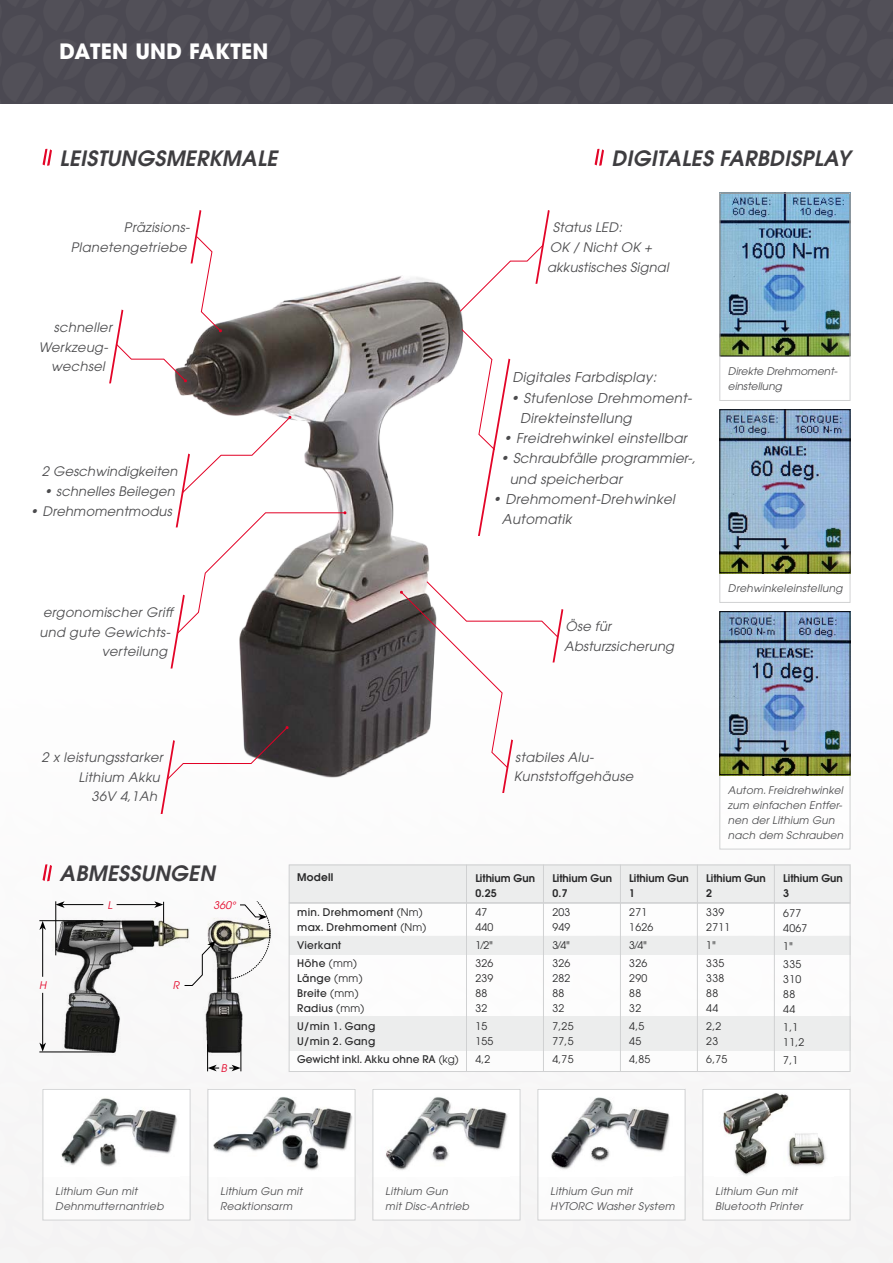
<style>
.page{position:relative;width:893px;height:1263px;background:#fff}
.page>*{position:absolute;margin:0;border:0;box-sizing:border-box;transform-origin:0 0}
.t1{font:italic 600 21px "Avant Garde";letter-spacing:.015em;color:#3e3d40}
.t2{font:700 21px "Avant Garde";letter-spacing:.015em;color:#fff}
.t3{font:italic 13.5px/20.2px "Avant Garde";letter-spacing:.025em;color:#4b4b4d}
.t4{font:italic 13.05px/19.5px "Avant Garde";letter-spacing:.025em;color:#4b4b4d}
.t5{font:italic 10.5px/15px "Avant Garde";letter-spacing:.025em;color:#4b4b4d}
.t6{font:10.5px/15px "Avant Garde";letter-spacing:.025em;color:#282829}
.t7{font:500 10.5px/15px "Avant Garde";letter-spacing:.025em;color:#282829}
.t8{font:600 10.5px/15px "Avant Garde";color:#282829}
.t9{font:italic 10.5px/15px "Avant Garde";color:#4b4b4d}
.t10{font:500 10.5px "Avant Garde";color:#282829}
.t11{font:italic 10.5px "Avant Garde";color:#e30528}
.s1{font-weight:400}
</style>
<div class="page">
<img style="left:723px;top:1093px;width:103px;height:83px">
<div style="left:702px;top:1089px;width:148px;height:131px;border:1px solid #d0d1d2"></div>
<img style="left:386px;top:1097px;width:122px;height:73px">
<div style="left:372px;top:1089px;width:148px;height:131px;border:1px solid #d0d1d2"></div>
<img style="left:551px;top:1097px;width:119px;height:73px">
<div style="left:537px;top:1089px;width:148px;height:131px;border:1px solid #d0d1d2"></div>
<img style="left:213px;top:1097px;width:140px;height:74px">
<div style="left:207px;top:1089px;width:148px;height:131px;border:1px solid #d0d1d2"></div>
<img style="left:61px;top:1098px;width:116px;height:69px">
<div style="left:43px;top:1089px;width:147px;height:131px;border:1px solid #d0d1d2"></div>
<svg style="left:43px;top:149px;width:9px;height:17px"></svg>
<div style="left:289px;top:936px;width:561px;height:19px;background:#eceded"></div>
<div style="left:289px;top:1016px;width:561px;height:34px;background:#eceded"></div>
<div style="left:289px;top:865px;width:561px;height:39px;background:#eceded"></div>
<hr style="left:543px;top:865px;width:1px;height:207px;background:#d0d1d2">
<hr style="left:697px;top:865px;width:1px;height:207px;background:#d0d1d2">
<hr style="left:620px;top:865px;width:1px;height:207px;background:#d0d1d2">
<hr style="left:774px;top:865px;width:1px;height:207px;background:#d0d1d2">
<hr style="left:466px;top:865px;width:1px;height:207px;background:#d0d1d2">
<hr style="left:289px;top:902px;width:561px;height:2px;background:#d0d1d2">
<div style="left:289px;top:865px;width:561px;height:207px;border:1px solid #d0d1d2"></div>
<img style="left:170px;top:276px;width:294px;height:502px">
<svg style="left:161px;top:726px;width:128px;height:88px"></svg>
<svg style="left:171px;top:416px;width:176px;height:252px"></svg>
<svg style="left:459px;top:210px;width:91px;height:102px"></svg>
<svg style="left:461px;top:329px;width:49px;height:207px"></svg>
<svg style="left:400px;top:581px;width:163px;height:212px"></svg>
<svg style="left:109px;top:210px;width:113px;height:173px"></svg>
<svg style="left:595px;top:149px;width:9px;height:17px"></svg>
<svg style="left:43px;top:864px;width:9px;height:17px"></svg>
<img style="left:203px;top:899px;width:92px;height:163px">
<svg style="left:229px;top:1044px;width:13px;height:27px"></svg>
<svg style="left:207px;top:1044px;width:12px;height:27px"></svg>
<svg style="left:191px;top:940px;width:25px;height:46px"></svg>
<svg style="left:224px;top:901px;width:46px;height:79px"></svg>
<img style="left:39px;top:901px;width:152px;height:155px">
<hr style="left:39px;top:920px;width:64px;height:1px;background:#000">
<hr style="left:39px;top:1052px;width:75px;height:1px;background:#000">
<hr style="left:42px;top:993px;width:1px;height:52px;background:#000">
<svg style="left:39px;top:1043px;width:7px;height:9px"></svg>
<hr style="left:42px;top:927px;width:1px;height:50px;background:#000">
<svg style="left:39px;top:921px;width:7px;height:9px"></svg>
<hr style="left:56px;top:901px;width:1px;height:54px;background:#000">
<hr style="left:62px;top:904px;width:41px;height:1px;background:#000">
<svg style="left:56px;top:901px;width:9px;height:7px"></svg>
<hr style="left:117px;top:904px;width:40px;height:1px;background:#000">
<svg style="left:154px;top:901px;width:10px;height:22px"></svg>
<img style="left:721px;top:195px;width:127px;height:159px">
<div style="left:719px;top:193px;width:131px;height:208px;border:1px solid #d0d1d2"></div>
<img style="left:721px;top:613px;width:127px;height:160px">
<div style="left:719px;top:611px;width:131px;height:164px;border:1px solid #000"></div>
<img style="left:721px;top:411px;width:127px;height:160px">
<div style="left:719px;top:409px;width:131px;height:164px;border:1px solid #000"></div>
<div style="left:0;top:0;width:893px;height:104px;background:#514f57"></div>
<h1 class="t2" style="left:60px;top:38px;width:210px">DATEN UND FAKTEN</h1>
<h1 class="t1" style="left:60px;top:144px;width:22px">LEISTUN</h1>
<h1 class="t1" style="left:136px;top:144px;width:143px">GSMERKMALE</h1>
<p class="t4" style="left:71px;top:217px;width:121px;text-align:right">Präzisions-<br>Planetengetriebe</p>
<p class="t4" style="left:54px;top:317px;width:60px">schneller</p>
<p class="t4" style="left:39px;top:337px;width:71px">Werkzeug-</p>
<p class="t4" style="left:51px;top:357px;width:55px">wechsel</p>
<p class="t4" style="left:42px;top:462px;width:137px">2 Geschwindigkeiten</p>
<p class="t4" style="left:44px;top:481px;width:132px">• schnelles Beilegen</p>
<p class="t4" style="left:30px;top:501px;width:143px">• Drehmomentmodus</p>
<p class="t4" style="left:43px;top:602px;width:131px">ergonomischer Griff</p>
<p class="t4" style="left:40px;top:622px;width:132px">und gute Gewichts-</p>
<p class="t4" style="left:102px;top:642px;width:67px">verteilung</p>
<h1 class="t1" style="left:612px;top:144px;width:146px">DIGITALES FARBDIS</h1>
<h1 class="t1" style="left:802px;top:144px;width:50px">PLAY</h1>
<p class="t4" style="left:547px;top:218px;width:123px;text-indent:6px">Status LED:<br>OK / Nicht OK + akkustisches Signal</p>
<p class="t3" style="left:512px;top:367px;width:145px">Digitales Farbdisplay:</p>
<p class="t3" style="left:520px;top:387px;width:173px;text-indent:-9px">• Stufenlose Drehmoment-<br>Direkteinstellung</p>
<p class="t3" style="left:503px;top:428px;width:185px">• Freidrehwinkel einstellbar</p>
<p class="t3" style="left:510px;top:448px;width:188px;text-indent:-9px">• Schraubfälle programmier-, und speicherbar</p>
<p class="t3" style="left:502px;top:489px;width:174px;text-indent:-9px">• Drehmoment-Drehwinkel<br>Automatik</p>
<p class="t4" style="left:564px;top:616px;width:111px">Öse für<br>Absturzsicherung</p>
<p class="t9" style="left:728px;top:364px;width:111px">Direkte Drehmoment&shy;einstellung</p>
<p class="t5" style="left:728px;top:580px;width:116px">Drehwinkeleinstellung</p>
<p class="t4" style="left:42px;top:748px;width:123px">2 x leistungsstarker</p>
<p class="t4" style="left:78px;top:767px;width:83px">Lithium Akku</p>
<p class="t4" style="left:91px;top:787px;width:67px">36V 4,1Ah</p>
<h1 class="t1" style="left:60px;top:860px;width:157px">ABMESSUNGEN</h1>
<p class="t11" style="left:39px;top:979px;width:9px">H</p>
<p class="t11" style="left:107px;top:899px;width:6px">L</p>
<p class="t11" style="left:213px;top:899px;width:24px">360°</p>
<p class="t11" style="left:173px;top:979px;width:8px">R</p>
<p class="t11" style="left:221px;top:1062px;width:8px">B</p>
<p class="t4" style="left:514px;top:747px;width:121px">stabiles Alu-<br>Kunststoffgehäuse</p>
<p class="t8" style="left:297px;top:870px;width:38px">Modell</p>
<p class="t7" style="left:297px;top:905px;width:131px">min. Drehmoment <span class="s1">(Nm) </span>max. Drehmoment <span class="s1">(Nm)</span></p>
<p class="t7" style="left:297px;top:936px;width:61px;line-height:18px">Vierkant<br>Höhe <span class="s1">(mm)</span></p>
<p class="t7" style="left:297px;top:971px;width:69px">Länge <span class="s1">(mm)<br></span>Breite <span class="s1">(mm)<br></span>Radius <span class="s1">(mm)</span></p>
<p class="t7" style="left:297px;top:1019px;width:80px">U/min 1. Gang<br>U/min 2. Gang</p>
<p class="t10" style="left:297px;top:1053px;width:163px">Gewicht inkl. Akku ohne RA <span class="s1">(kg)</span></p>
<p class="t8" style="left:475px;top:870px;width:61px">Lithium Gun<br>0.25</p>
<p class="t6" style="left:475px;top:905px;width:19px">47<br>440</p>
<p class="t6" style="left:475px;top:936px;width:19px;line-height:18px">1⁄2"<br>326</p>
<p class="t6" style="left:475px;top:971px;width:19px">239<br>88<br>32</p>
<p class="t6" style="left:475px;top:1019px;width:19px">15<br>155</p>
<p class="t6" style="left:475px;top:1052px;width:17px">4,2</p>
<p class="t8" style="left:552px;top:870px;width:61px">Lithium Gun<br>0.7</p>
<p class="t6" style="left:552px;top:905px;width:19px">203<br>949</p>
<p class="t6" style="left:552px;top:936px;width:19px;line-height:18px">3⁄4"<br>326</p>
<p class="t6" style="left:552px;top:971px;width:19px">282<br>88<br>32</p>
<p class="t6" style="left:552px;top:1019px;width:23px">7,25<br>77,5</p>
<p class="t6" style="left:552px;top:1052px;width:23px">4,75</p>
<p class="t8" style="left:629px;top:870px;width:61px">Lithium Gun<br>1</p>
<p class="t6" style="left:629px;top:905px;width:26px">271<br>1626</p>
<p class="t6" style="left:629px;top:936px;width:19px;line-height:18px">3⁄4"<br>326</p>
<p class="t6" style="left:629px;top:971px;width:19px">290<br>88<br>32</p>
<p class="t6" style="left:629px;top:1019px;width:17px">4,5<br>45</p>
<p class="t6" style="left:629px;top:1052px;width:23px">4,85</p>
<p class="t5" style="left:728px;top:782px;width:117px">Autom. Freidrehwinkel zum einfachen Entfer&shy;nen der Lithium Gun nach dem Schrauben</p>
<p class="t8" style="left:706px;top:870px;width:61px">Lithium Gun<br>2</p>
<p class="t6" style="left:706px;top:905px;width:26px">339<br>2711</p>
<p class="t6" style="left:706px;top:936px;width:19px;line-height:18px">1"<br>335</p>
<p class="t6" style="left:706px;top:971px;width:19px">338<br>88<br>44</p>
<p class="t6" style="left:706px;top:1019px;width:17px">2,2<br>23</p>
<p class="t6" style="left:706px;top:1052px;width:23px">6,75</p>
<p class="t8" style="left:783px;top:870px;width:61px">Lithium Gun<br>3</p>
<p class="t6" style="left:783px;top:905px;width:26px">677<br>4067</p>
<p class="t6" style="left:783px;top:937px;width:19px;line-height:18px">1"<br>335</p>
<p class="t6" style="left:783px;top:971px;width:19px">310<br>88<br>44</p>
<p class="t6" style="left:783px;top:1019px;width:23px">1,1<br>11,2</p>
<p class="t6" style="left:783px;top:1052px;width:17px">7,1</p>
<p class="t5" style="left:55px;top:1183px;width:110px">Lithium Gun mit<br>Dehnmutternantrieb</p>
<p class="t5" style="left:550px;top:1183px;width:126px">Lithium Gun mit<br>HYTORC Washer System</p>
<p class="t5" style="left:220px;top:1183px;width:84px">Lithium Gun mit<br>Reaktionsarm</p>
<p class="t5" style="left:385px;top:1183px;width:85px">Lithium Gun<br>mit Disc-Antrieb</p>
<p class="t5" style="left:715px;top:1183px;width:89px">Lithium Gun mit<br>Bluetooth Printer</p>
</div>
